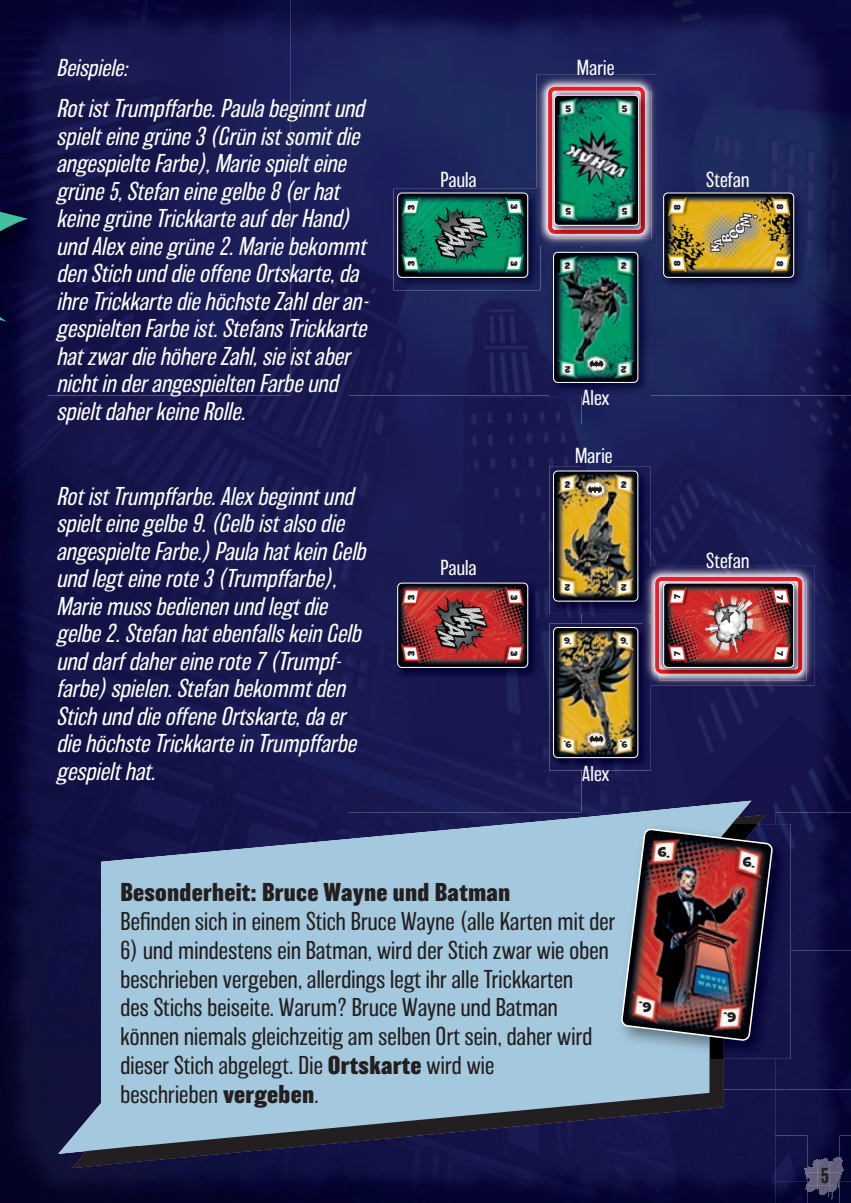
<style>
.page{position:relative;width:851px;height:1203px;background:#fff}
.page>*{position:absolute;margin:0;border:0;box-sizing:border-box;transform-origin:0 0}
.t1{font:italic 200 23.75px/27.5px "Balboa";color:#fff}
.t2{font:200 23.75px/28.8px "Balboa";letter-spacing:.01em;color:#231f20}
.t3{font:800 23.75px "Balboa";letter-spacing:.01em;color:#231f20}
.t4{font:italic 200 22.5px "Balboa";color:#fff}
.t5{font:200 20px "Balboa";letter-spacing:.01em;color:#fff}
.t6{font:500 20px "Balboa";color:#231f20}
.t7{font:9px "Grilled Cheese BTN";color:#231f20}
.s1{font-weight:800}
</style>
<div class="page">
<img style="left:611px;top:0;width:240px;height:812px">
<img style="left:0;top:0;width:261px;height:395px">
<img style="left:523px;top:426px;width:58px;height:187px">
<div style="left:349px;top:426px;width:174px;height:374px;background:#191a51"></div>
<img style="left:751px;top:812px;width:100px;height:138px">
<img style="left:261px;top:0;width:350px;height:426px">
<img style="left:0;top:395px;width:262px;height:475px">
<img style="left:581px;top:424px;width:30px;height:42px">
<img style="left:261px;top:424px;width:88px;height:376px">
<img style="left:522px;top:613px;width:89px;height:187px">
<img style="left:786px;top:950px;width:65px;height:237px">
<img style="left:0;top:870px;width:173px;height:332px">
<img style="left:349px;top:1058px;width:437px;height:144px">
<img style="left:173px;top:1167px;width:176px;height:35px">
<svg style="left:72px;top:814px;width:693px;height:353px;fill:#131347"></svg>
<svg style="left:58px;top:800px;width:693px;height:353px;fill:#a4c8dd"></svg>
<img style="left:0;top:83px;width:46px;height:377px">
<svg style="left:0;top:204px;width:28px;height:174px"></svg>
<img style="left:393px;top:189px;width:147px;height:101px">
<img style="left:399px;top:193px;width:129px;height:84px">
<div style="left:397px;top:192px;width:131px;height:86px;border:1px solid #fff;border-radius:4px"></div>
<img style="left:393px;top:578px;width:147px;height:102px">
<img style="left:398px;top:583px;width:130px;height:84px">
<div style="left:397px;top:582px;width:131px;height:85px;border:1px solid #fff;border-radius:4px"></div>
<img style="left:536px;top:75px;width:121px;height:171px">
<img style="left:536px;top:189px;width:4px;height:57px">
<svg style="left:548px;top:87px;width:97px;height:147px"></svg>
<img style="left:643px;top:565px;width:171px;height:120px">
<svg style="left:655px;top:576px;width:147px;height:97px"></svg>
<img style="left:550px;top:91px;width:101px;height:147px">
<img style="left:550px;top:91px;width:95px;height:143px">
<img style="left:554px;top:95px;width:84px;height:130px">
<div style="left:554px;top:95px;width:85px;height:131px;border:1px solid #fff;border-radius:4px"></div>
<img style="left:549px;top:466px;width:102px;height:147px">
<img style="left:643px;top:565px;width:8px;height:48px">
<img style="left:553px;top:471px;width:85px;height:130px">
<svg style="left:588px;top:485px;width:14px;height:8px"></svg>
<div style="left:553px;top:470px;width:85px;height:131px;border:1px solid #fff;border-radius:4px"></div>
<img style="left:659px;top:189px;width:147px;height:101px">
<img style="left:663px;top:193px;width:129px;height:84px">
<div style="left:663px;top:192px;width:131px;height:86px;border:1px solid #fff;border-radius:4px"></div>
<img style="left:659px;top:578px;width:147px;height:102px">
<img style="left:659px;top:578px;width:143px;height:95px">
<img style="left:663px;top:583px;width:130px;height:84px">
<div style="left:663px;top:582px;width:131px;height:85px;border:1px solid #fff;border-radius:4px"></div>
<img style="left:549px;top:248px;width:102px;height:147px">
<img style="left:553px;top:252px;width:85px;height:130px">
<svg style="left:589px;top:360px;width:14px;height:8px"></svg>
<div style="left:553px;top:252px;width:85px;height:131px;border:1px solid #fff;border-radius:4px"></div>
<img style="left:549px;top:623px;width:102px;height:147px">
<img style="left:643px;top:623px;width:8px;height:62px">
<img style="left:553px;top:627px;width:85px;height:130px">
<svg style="left:589px;top:735px;width:14px;height:8px"></svg>
<div style="left:553px;top:627px;width:85px;height:131px;border:1px solid #fff;border-radius:4px"></div>
<img style="left:757px;top:823px;width:33px;height:235px">
<img style="left:731px;top:823px;width:26px;height:235px">
<img style="left:616px;top:823px;width:115px;height:235px">
<svg style="left:804px;top:1156px;width:40px;height:39px"></svg>
<img style="left:620px;top:827px;width:154px;height:214px">
<p class="t4" style="left:57px;top:55px;width:78px">Beispiele:</p>
<p class="t1" style="left:56px;top:95px;width:318px">RotistTrumpffarbe.Paulabeginntund spielteinegrüne3 (Grün istsomitdie angespielteFarbe),Mariespielteine grüne5,Stefan einegelbe8 (erhat keinegrüneTrickkarteaufderHand) und Alexeinegrüne2.Mariebekommt den Stich und dieoffeneOrtskarte,da ihreTrickkartediehöchsteZahlderan&shy;gespielten Farbeist.StefansTrickkarte hatzwardiehöhereZahl,sieistaber nichtin derangespielten Farbeund spieltdaherkeineRolle.</p>
<p class="t1" style="left:56px;top:482px;width:316px">RotistTrumpffarbe.Alexbeginntund spielteinegelbe9.(Gelb istalso die angespielteFarbe.)Paulahatkein Gelb und legteinerote3 (Trumpffarbe), Mariemussbedienen und legtdie gelbe2.Stefan hatebenfallskein Gelb und darfdahereinerote7 (Trumpf&shy;farbe)spielen.Stefan bekommtden Stich und dieoffeneOrtskarte,daer diehöchsteTrickkartein Trumpffarbe gespielthat.</p>
<p class="t7" style="left:405px;top:210px;width:7px;rotate:-90deg">3</p>
<p class="t7" style="left:405px;top:266px;width:7px;rotate:-90deg">3</p>
<p class="t5" style="left:440px;top:169px;width:38px">Paula</p>
<p class="t7" style="left:520px;top:204px;width:7px;rotate:90deg">3</p>
<p class="t7" style="left:520px;top:261px;width:7px;rotate:90deg">3</p>
<p class="t7" style="left:405px;top:599px;width:7px;rotate:-90deg">3</p>
<p class="t7" style="left:405px;top:655px;width:7px;rotate:-90deg">3</p>
<p class="t5" style="left:440px;top:557px;width:38px">Paula</p>
<p class="t7" style="left:520px;top:594px;width:7px;rotate:90deg">3</p>
<p class="t7" style="left:520px;top:650px;width:7px;rotate:90deg">3</p>
<p class="t5" style="left:577px;top:57px;width:39px">Marie</p>
<p class="t7" style="left:565px;top:103px;width:7px">5</p>
<p class="t7" style="left:621px;top:103px;width:7px">5</p>
<p class="t7" style="left:571px;top:217px;width:7px;rotate:-180deg">5</p>
<p class="t7" style="left:627px;top:217px;width:7px;rotate:-180deg">5</p>
<p class="t7" style="left:565px;top:260px;width:7px">2</p>
<p class="t7" style="left:621px;top:260px;width:7px">2</p>
<p class="t7" style="left:570px;top:374px;width:7px;rotate:-180deg">2</p>
<p class="t5" style="left:582px;top:387px;width:29px">Alex</p>
<p class="t7" style="left:626px;top:374px;width:7px;rotate:-180deg">2</p>
<p class="t5" style="left:575px;top:445px;width:39px">Marie</p>
<p class="t7" style="left:565px;top:479px;width:7px">2</p>
<p class="t7" style="left:621px;top:479px;width:7px">2</p>
<p class="t7" style="left:570px;top:593px;width:7px;rotate:-180deg">2</p>
<p class="t7" style="left:564px;top:635px;width:9px">9.</p>
<p class="t7" style="left:626px;top:593px;width:7px;rotate:-180deg">2</p>
<p class="t7" style="left:620px;top:635px;width:9px">9.</p>
<p class="t7" style="left:571px;top:749px;width:9px;rotate:-180deg">.9</p>
<p class="t5" style="left:582px;top:762px;width:29px">Alex</p>
<p class="t7" style="left:627px;top:749px;width:9px;rotate:-180deg">.9</p>
<p class="t3" style="left:120px;top:878px;width:391px">Besonderheit: Bruce Wayne und Batman</p>
<p class="t2" style="left:120px;top:906px;width:496px">Befinden sich in einem Stich Bruce Wayne (alle Karten mit der</p>
<p class="t2" style="left:120px;top:935px;width:490px">6) und mindestens ein Batman, wird der Stich zwar wie oben beschrieben vergeben, allerdings legt ihr alle Trickkarten<br>des Stichs beiseite. Warum? Bruce Wayne und Batman können niemals gleichzeitig am selben Ort sein, daher wird dieser Stich abgelegt. Die <span class="s1">Ortskarte</span> wird wie<br>beschrieben <span class="s1">vergeben</span>.</p>
<p class="t5" style="left:706px;top:169px;width:44px">Stefan</p>
<p class="t7" style="left:671px;top:210px;width:7px;rotate:-90deg">8</p>
<p class="t7" style="left:785px;top:204px;width:7px;rotate:90deg">8</p>
<p class="t7" style="left:671px;top:266px;width:7px;rotate:-90deg">8</p>
<p class="t7" style="left:785px;top:260px;width:7px;rotate:90deg">8</p>
<p class="t5" style="left:706px;top:550px;width:44px">Stefan</p>
<p class="t7" style="left:671px;top:599px;width:7px;rotate:-90deg">7</p>
<p class="t7" style="left:785px;top:594px;width:7px;rotate:90deg">7</p>
<p class="t7" style="left:671px;top:655px;width:7px;rotate:-90deg">7</p>
<p class="t7" style="left:785px;top:650px;width:7px;rotate:90deg">7</p>
<p class="t6" style="left:820px;top:1164px;width:11px">5</p>
</div>
